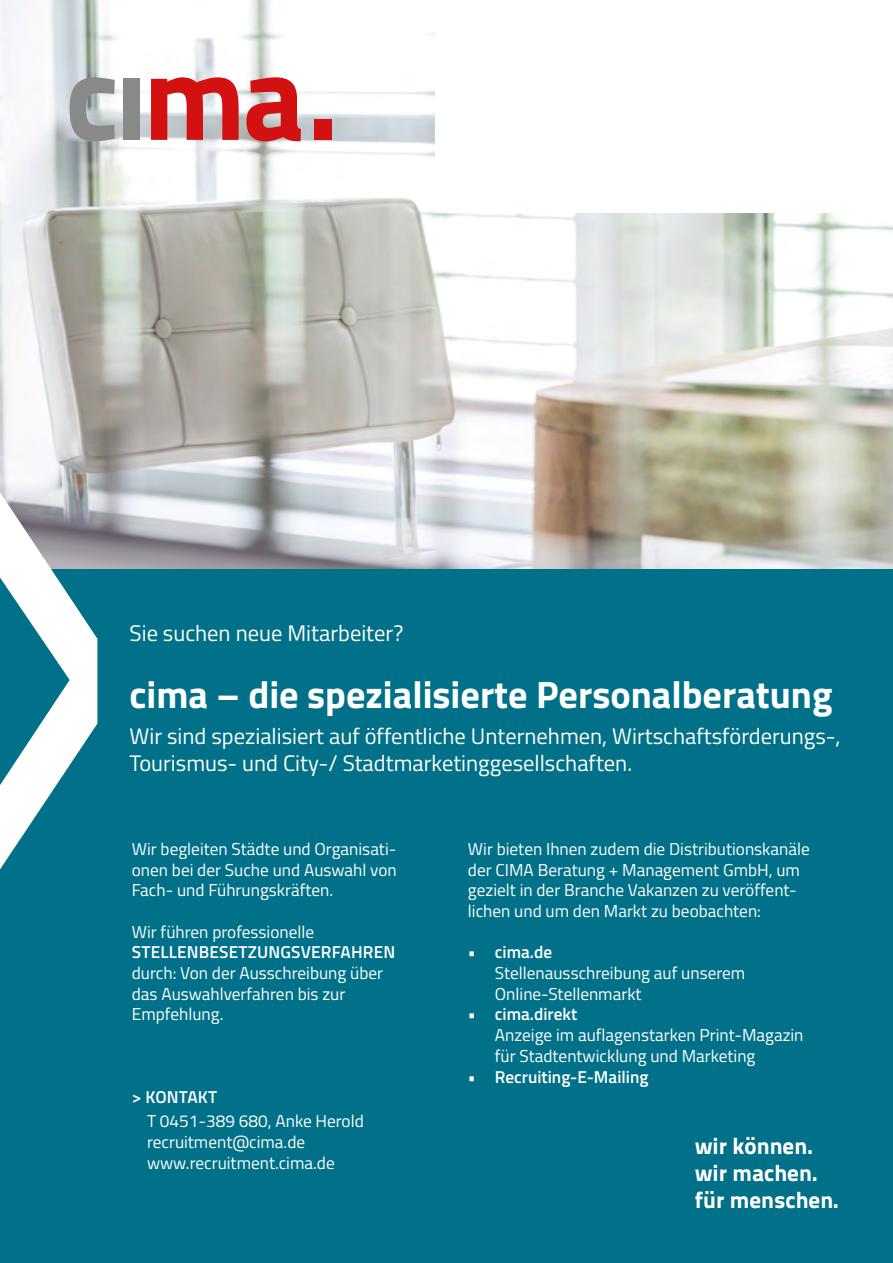
<style>
.page{position:relative;width:893px;height:1263px;background:#fff}
.page>*{position:absolute;margin:0;border:0;box-sizing:border-box;transform-origin:0 0}
.t1{font:700 38.25px "Titillium";color:#fff}
.t2{font:23.1px/27.5px "Titillium Text 25 L 999 wt";color:#fff}
.t3{font:22.5px/27px "Titillium";color:#fff}
.t4{font:17.25px/20.7px "Titillium";color:#fff}
.t5{font:600 17.25px "Titillium";letter-spacing:.01em;color:#fff}
.s1{font-weight:600}
</style>
<div class="page">
<div style="left:0;top:566px;width:893px;height:697px;background:#007188"></div>
<img style="left:0;top:0;width:893px;height:569px">
<div style="left:436px;top:0;width:457px;height:213px;background:#fff"></div>
<svg style="left:70px;top:77px;width:45px;height:64px;background:#a4a6a6"></svg>
<div style="left:124px;top:79px;width:16px;height:61px;background:#898988"></div>
<svg style="left:151px;top:77px;width:88px;height:63px;background:#d55d5d"></svg>
<svg style="left:246px;top:77px;width:55px;height:64px;background:#d55554"></svg>
<div style="left:314px;top:120px;width:18px;height:20px;background:#d21110"></div>
<svg style="left:0;top:492px;width:97px;height:377px"></svg>
<p class="t3" style="left:130px;top:618px;width:275px">Sie suchen neue Mitarbeiter?</p>
<p class="t1" style="left:130px;top:666px;width:704px">cima – die spezialisierte Personalberatung</p>
<p class="t3" style="left:130px;top:721px;width:712px">Wir sind spezialisiert auf öffentliche Unternehmen, Wirtschaftsförderungs-,<br>Tourismus- und City-/ Stadtmarketinggesellschaften.</p>
<p class="t4" style="left:132px;top:837px;width:266px;text-align:justify">Wir begleiten Städte und Organisati&shy;onen bei der Suche und Auswahl von Fach- und Führungskräften.</p>
<p class="t4" style="left:132px;top:920px;width:184px">Wir führen professionelle</p>
<p class="t5" style="left:132px;top:939px;width:265px">STELLENBESETZUNGSVERFAHREN</p>
<p class="t4" style="left:132px;top:962px;width:253px">durch: Von der Ausschreibung über das Auswahlverfahren bis zur<br>Empfehlung.</p>
<p class="t5" style="left:132px;top:1084px;width:87px">&gt; KONTAKT</p>
<p class="t4" style="left:147px;top:1110px;width:218px">T 0451-389 680, Anke Herold</p>
<p class="t4" style="left:147px;top:1131px;width:160px">recruitment@cima.de</p>
<p class="t4" style="left:147px;top:1151px;width:189px">www.recruitment.cima.de</p>
<p class="t4" style="left:468px;top:837px;width:343px">Wir bieten Ihnen zudem die Distributionskanäle der CIMA Beratung + Management GmbH, um gezielt in der Branche Vakanzen zu veröffent&shy;lichen und um den Markt zu beobachten:</p>
<p class="t4" style="left:495px;top:941px;width:252px;text-indent:-27px"><span class="s1">• cima.de<br></span>Stellenausschreibung auf unserem<br>Online-Stellenmarkt</p>
<p class="t4" style="left:495px;top:1003px;width:310px;text-indent:-27px"><span class="s1">• cima.direkt<br></span>Anzeige im auflagenstarken Print-Magazin für Stadtentwicklung und Marketing</p>
<p class="t5" style="left:468px;top:1063px;width:182px">• Recruiting-E-Mailing</p>
<p class="t2" style="left:695px;top:1130px;width:145px">wir können. wir machen. für menschen.</p>
</div>
